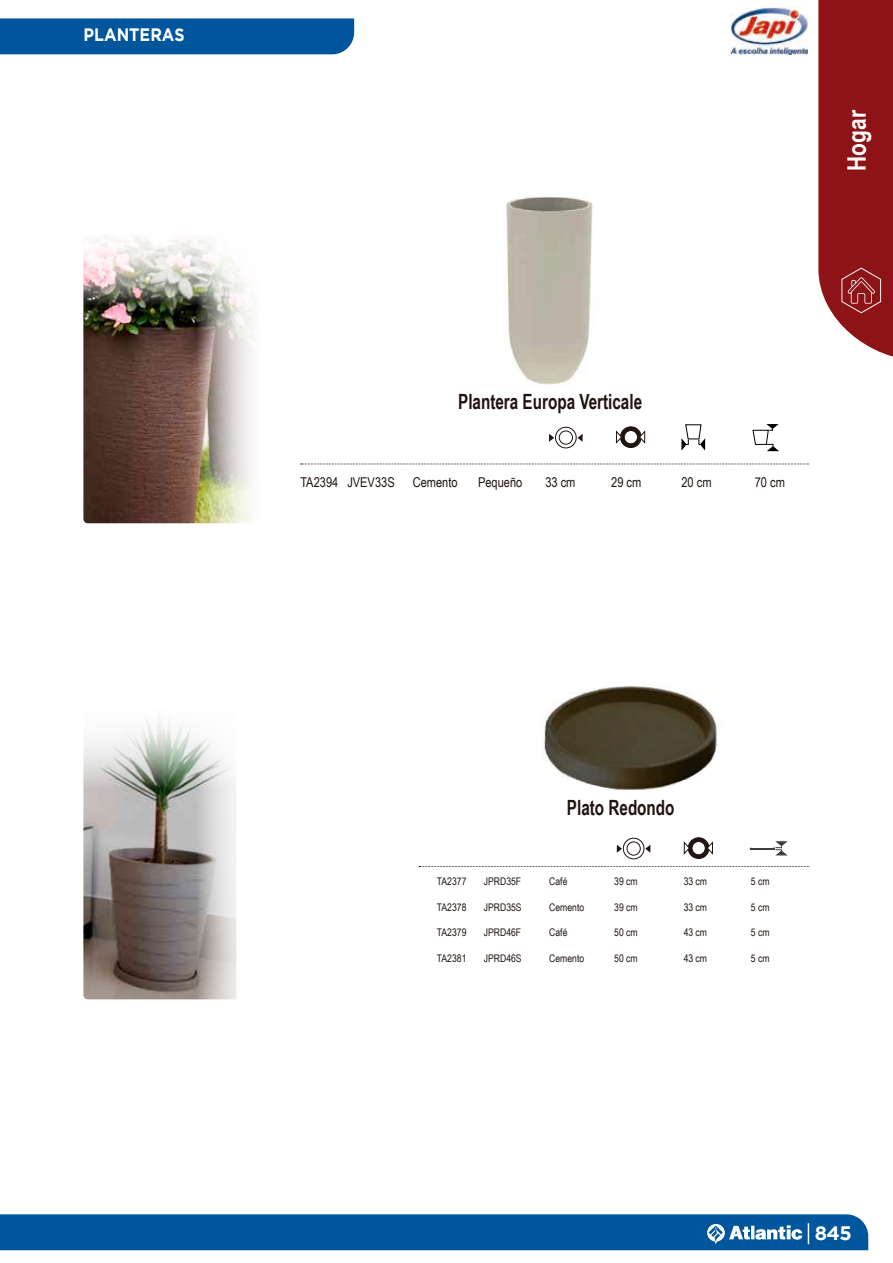
<style>
.page{position:relative;width:893px;height:1263px;background:#fff}
.page>*{position:absolute;margin:0;border:0;box-sizing:border-box;transform-origin:0 0}
.t1{font:700 25.5px "Arial Narrow";color:#fff}
.t2{font:700 21px "Arial Narrow";color:#1f1410;scale:.89 1}
.t3{font:700 19.5px "Gotham";color:#fff}
.t4{font:700 18px "Gotham";color:#fff;scale:.89 1}
.t5{font:13.5px "Arial Narrow";color:#1f1410}
.t6{font:10.5px "Arial Narrow";color:#1f1410}
</style>
<div class="page">
<div style="left:0;top:1214px;width:868px;height:36px;background:#00569c"></div>
<div style="left:0;top:18px;width:354px;height:36px;background:#00569c"></div>
<img style="left:731px;top:8px;width:77px;height:46px">
<svg style="left:818px;top:0;width:75px;height:357px;background:#97292c"></svg>
<img style="left:83px;top:306px;width:113px;height:217px">
<img style="left:83px;top:788px;width:113px;height:211px">
<img style="left:83px;top:235px;width:113px;height:71px">
<svg style="left:83px;top:720px;width:113px;height:68px"></svg>
<img style="left:196px;top:240px;width:56px;height:284px">
<svg style="left:196px;top:737px;width:41px;height:263px"></svg>
<img style="left:506px;top:196px;width:87px;height:189px">
<svg style="left:681px;top:424px;width:24px;height:27px"></svg>
<svg style="left:752px;top:424px;width:27px;height:27px"></svg>
<svg style="left:615px;top:426px;width:31px;height:22px"></svg>
<svg style="left:549px;top:426px;width:34px;height:23px"></svg>
<svg style="left:301px;top:464px;width:509px;height:1px"></svg>
<img style="left:544px;top:686px;width:173px;height:105px">
<svg style="left:683px;top:837px;width:30px;height:22px"></svg>
<svg style="left:617px;top:837px;width:33px;height:23px"></svg>
<svg style="left:419px;top:866px;width:391px;height:1px"></svg>
<svg style="left:750px;top:841px;width:38px;height:14px"></svg>
<h3 class="t4" style="left:84px;top:24px;width:115px">PLANTERAS</h3>
<h1 class="t1" style="left:837px;top:171px;width:62px;rotate:-90deg">Hogar</h1>
<h2 class="t2" style="left:458px;top:385px;width:208px">Plantera Europa Verticale</h2>
<p class="t5" style="left:300px;top:472px;width:96px">TA2394 JVEV33S</p>
<p class="t5" style="left:413px;top:472px;width:46px">Cemento</p>
<p class="t5" style="left:478px;top:472px;width:46px">Pequeño</p>
<p class="t5" style="left:545px;top:472px;width:32px">33 cm</p>
<p class="t5" style="left:611px;top:472px;width:32px">29 cm</p>
<p class="t5" style="left:681px;top:472px;width:32px">20 cm</p>
<p class="t5" style="left:755px;top:472px;width:32px">70 cm</p>
<p class="t6" style="left:437px;top:874px;width:31px">TA2377</p>
<p class="t6" style="left:437px;top:899px;width:31px">TA2378</p>
<p class="t6" style="left:437px;top:925px;width:31px">TA2379</p>
<p class="t6" style="left:437px;top:950px;width:31px">TA2381</p>
<p class="t6" style="left:484px;top:874px;width:39px">JPRD35F</p>
<p class="t6" style="left:484px;top:899px;width:39px">JPRD35S</p>
<p class="t6" style="left:484px;top:925px;width:39px">JPRD46F</p>
<p class="t6" style="left:484px;top:950px;width:39px">JPRD46S</p>
<h2 class="t2" style="left:567px;top:791px;width:122px">Plato Redondo</h2>
<p class="t6" style="left:549px;top:874px;width:20px">Café</p>
<p class="t6" style="left:549px;top:899px;width:36px">Cemento</p>
<p class="t6" style="left:549px;top:925px;width:20px">Café</p>
<p class="t6" style="left:549px;top:950px;width:36px">Cemento</p>
<p class="t6" style="left:614px;top:874px;width:25px">39 cm</p>
<p class="t6" style="left:614px;top:899px;width:25px">39 cm</p>
<p class="t6" style="left:614px;top:925px;width:25px">50 cm</p>
<p class="t6" style="left:614px;top:950px;width:25px">50 cm</p>
<p class="t6" style="left:684px;top:874px;width:25px">33 cm</p>
<p class="t6" style="left:684px;top:899px;width:25px">33 cm</p>
<p class="t6" style="left:684px;top:925px;width:25px">43 cm</p>
<p class="t6" style="left:684px;top:950px;width:25px">43 cm</p>
<p class="t6" style="left:751px;top:874px;width:20px">5 cm</p>
<p class="t6" style="left:751px;top:899px;width:20px">5 cm</p>
<p class="t6" style="left:751px;top:925px;width:20px">5 cm</p>
<p class="t6" style="left:751px;top:950px;width:20px">5 cm</p>
<h3 class="t3" style="left:815px;top:1222px;width:39px">845</h3>
</div>
